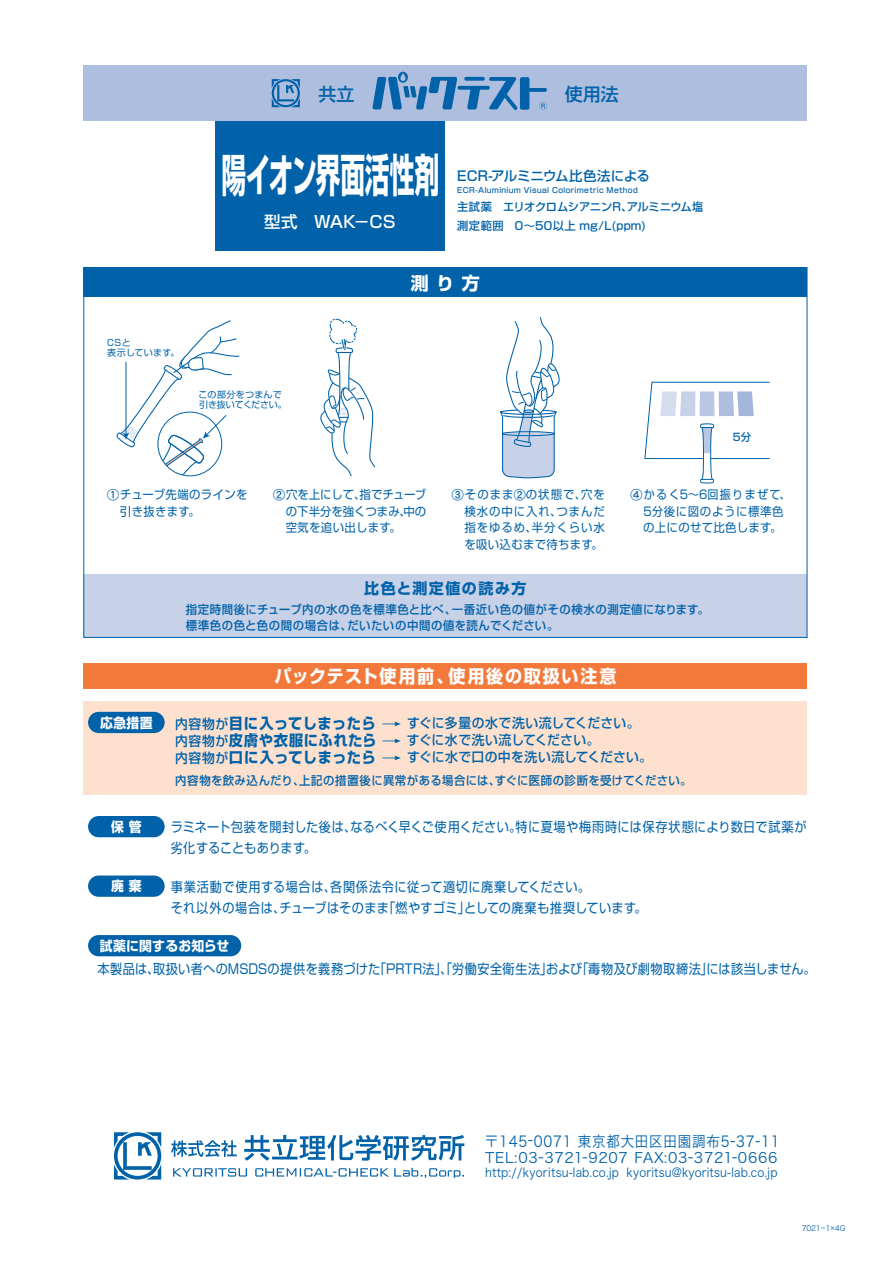
<style>
.page{position:relative;width:893px;height:1263px;background:#fff}
.page>*{position:absolute;margin:0;border:0;box-sizing:border-box;transform-origin:0 0}
.t1{font:700 45px "Shin Go";letter-spacing:-.01em;color:#fff;scale:.55 1}
.t2{font:700 18px "Shin Go";letter-spacing:.1em;color:#fff;scale:.95 1}
.t3{font:500 18px "Shin Go";color:#0162a9}
.t4{font:700 18px "Shin Go";letter-spacing:.1em;color:#fff}
.t5{font:500 16.5px "Shin Go";letter-spacing:.01em;color:#fff}
.t6{font:15px "Hira Kaku Pro W3";letter-spacing:.06em;color:#0162a9;scale:.9 1}
.t7{font:700 15px "Shin Go";letter-spacing:.1em;color:#0162a9}
.t8{font:14.25px "Hira Kaku Pro W3";letter-spacing:.05em;color:#0162a9}
.t9{font:13.5px/21.3px "Shin Go";letter-spacing:.03em;color:#0162a9;scale:.9 1}
.t10{font:500 13.5px/17px "Shin Go";letter-spacing:.02em;color:#0162a9;scale:.95 1}
.t11{font:700 13.5px "Shin Go";letter-spacing:.025em;color:#fff;scale:.95 1}
.t12{font:500 13.5px "Shin Go";letter-spacing:-.015em;color:#0162a9}
.t13{font:12.3px "Hira Kaku Pro W3";letter-spacing:.015em;color:#0162a9;scale:.9 1}
.t14{font:500 12px/16.5px "Shin Go";letter-spacing:.04em;color:#0162a9;scale:.95 1}
.t15{font:12px/16.5px "Shin Go";letter-spacing:.025em;color:#0162a9;text-align:justify;scale:.95 1}
.t16{font:12px/16.5px "Shin Go";letter-spacing:.055em;color:#0162a9;text-align:center;scale:.92 1}
.t17{font:500 11.25px/19.5px "Shin Go";letter-spacing:-.005em;color:#0162a9}
.t18{font:500 10.5px "Shin Go";color:#0162a9}
.t19{font:9px/10.5px "Shin Go";letter-spacing:.015em;color:#0162a9}
.t20{font:9px/10.8px "Shin Go";letter-spacing:.04em;color:#0162a9}
.t21{font:500 7.5px "Shin Go";letter-spacing:.045em;color:#0162a9}
.t22{font:7.5px "Hira Kaku Pro W3";letter-spacing:-.025em;color:#0162a9}
.s1{font-family:"Osaka"}
.s2{font-weight:700;font-size:15px}
.s3{font-weight:400}
</style>
<div class="page">
<div style="left:84px;top:66px;width:723px;height:55px;background:#aebede"></div>
<div style="left:84px;top:574px;width:723px;height:63px;background:#c7d1e8"></div>
<div style="left:84px;top:268px;width:723px;height:29px;background:#0162a9"></div>
<svg style="left:114px;top:1132px;width:47px;height:48px"></svg>
<svg style="left:171px;top:1140px;width:66px;height:17px"></svg>
<svg style="left:244px;top:1135px;width:220px;height:26px"></svg>
<svg style="left:173px;top:1168px;width:291px;height:10px"></svg>
<svg style="left:372px;top:72px;width:175px;height:38px"></svg>
<div style="left:84px;top:663px;width:723px;height:25px;background:#f3793b"></div>
<div style="left:88px;top:816px;width:77px;height:21px;background:#0162a9;border-radius:11px"></div>
<div style="left:88px;top:876px;width:77px;height:21px;background:#0162a9;border-radius:11px"></div>
<div style="left:215px;top:121px;width:230px;height:129px;background:#0162a9"></div>
<svg style="left:272px;top:79px;width:28px;height:28px"></svg>
<svg style="left:116px;top:320px;width:124px;height:156px"></svg>
<div style="left:158px;top:412px;width:64px;height:64px;border:1px solid #0162a9;border-radius:50%"></div>
<svg style="left:320px;top:318px;width:56px;height:159px"></svg>
<svg style="left:644px;top:381px;width:126px;height:103px"></svg>
<div style="left:84px;top:701px;width:723px;height:94px;background:#fde0cd"></div>
<div style="left:88px;top:712px;width:77px;height:21px;background:#0162a9;border-radius:11px"></div>
<div style="left:88px;top:935px;width:153px;height:21px;background:#0162a9;border-radius:11px"></div>
<svg style="left:499px;top:317px;width:60px;height:162px"></svg>
<p class="t3" style="left:318px;top:82px;width:37px">共立</p>
<p class="t3" style="left:565px;top:82px;width:55px">使用法</p>
<p class="t1" style="left:221px;top:145px;width:398px">陽イオン界面活性剤</p>
<p class="t5" style="left:264px;top:211px;width:133px">型式　WAK－CS</p>
<p class="t12" style="left:457px;top:167px;width:194px">ECR-アルミニウム比色法による</p>
<p class="t21" style="left:457px;top:185px;width:182px">ECR-Aluminium Visual Colorimetric Method</p>
<p class="t17" style="left:457px;top:196px;width:247px">主試薬　エリオクロムシアニンR、アルミニウム塩測定範囲　0～50以上 mg/L(ppm)</p>
<p class="t20" style="left:107px;top:336px;width:74px">CSと<br>表示しています。</p>
<p class="t19" style="left:199px;top:389px;width:90px">この部分をつまんで引き抜いてください。</p>
<p class="t4" style="left:411px;top:271px;width:71px">測り方</p>
<p class="t15" style="left:120px;top:486px;width:136px;text-indent:-13px"><span class="s1">①</span>チューブ先端のラインを引き抜きます。</p>
<p class="t15" style="left:464px;top:486px;width:149px;text-indent:-13px"><span class="s1">③</span>そのまま<span class="s1">②</span>の状態で、穴を検水の中に入れ、つまんだ指をゆるめ、半分くらい水を吸い込むまで待ちます。</p>
<p class="t15" style="left:286px;top:486px;width:149px;text-indent:-13px"><span class="s1">②</span>穴を上にして、指でチューブの下半分を強くつまみ、中の空気を追い出します。</p>
<p class="t18" style="left:732px;top:431px;width:20px">5分</p>
<p class="t16" style="left:630px;top:486px;width:175px"><span class="s1">④</span>かるく5～6回振りまぜて、<br>5分後に図のように標準色<br>の上にのせて比色します。</p>
<p class="t7" style="left:364px;top:579px;width:164px">比色と測定値の読み方</p>
<p class="t14" style="left:186px;top:600px;width:552px">指定時間後にチューブ内の水の色を標準色と比べ、一番近い色の値がその検水の測定値になります。標準色の色と色の間の場合は、だいたいの中間の値を読んでください。</p>
<p class="t2" style="left:274px;top:664px;width:361px">パックテスト使用前、使用後の取扱い注意</p>
<p class="t11" style="left:100px;top:714px;width:57px">応急措置</p>
<p class="t10" style="left:175px;top:714px;width:503px">内容物が<span class="s2">目に入ってしまったら</span> <span class="s3">→</span> すぐに多量の水で洗い流してください。内容物が<span class="s2">皮膚や衣服にふれたら</span> <span class="s3">→</span> すぐに水で洗い流してください。　　<br>内容物が<span class="s2">口に入ってしまったら</span> <span class="s3">→</span> すぐに水で口の中を洗い流してください。</p>
<p class="t14" style="left:175px;top:771px;width:545px">内容物を飲み込んだり、上記の措置後に異常がある場合には、すぐに医師の診断を受けてください。</p>
<p class="t11" style="left:111px;top:818px;width:34px">保管</p>
<p class="t9" style="left:171px;top:816px;width:708px">ラミネート包装を開封した後は、なるべく早くご使用ください。特に夏場や梅雨時には保存状態により数日で試薬が劣化することもあります。</p>
<p class="t11" style="left:111px;top:877px;width:34px">廃棄</p>
<p class="t9" style="left:171px;top:875px;width:530px">事業活動で使用する場合は、各関係法令に従って適切に廃棄してください。<br>それ以外の場合は、チューブはそのまま「燃やすゴミ」としての廃棄も推奨しています。</p>
<p class="t11" style="left:100px;top:937px;width:138px">試薬に関するお知らせ</p>
<p class="t9" style="left:97px;top:957px;width:799px">本製品は、取扱い者へのMSDSの提供を義務づけた「PRTR法」、「労働安全衛生法」および「毒物及び劇物取締法」には該当しません。</p>
<p class="t6" style="left:485px;top:1128px;width:329px">〒145-0071 東京都大田区田園調布5-37-11</p>
<p class="t8" style="left:485px;top:1145px;width:294px">TEL:03-3721-9207 FAX:03-3721-0666</p>
<p class="t13" style="left:485px;top:1162px;width:326px">http://kyoritsu-lab.co.jp kyoritsu@kyoritsu-lab.co.jp</p>
<p class="t22" style="left:801px;top:1221px;width:45px">7021-1×4G</p>
</div>
